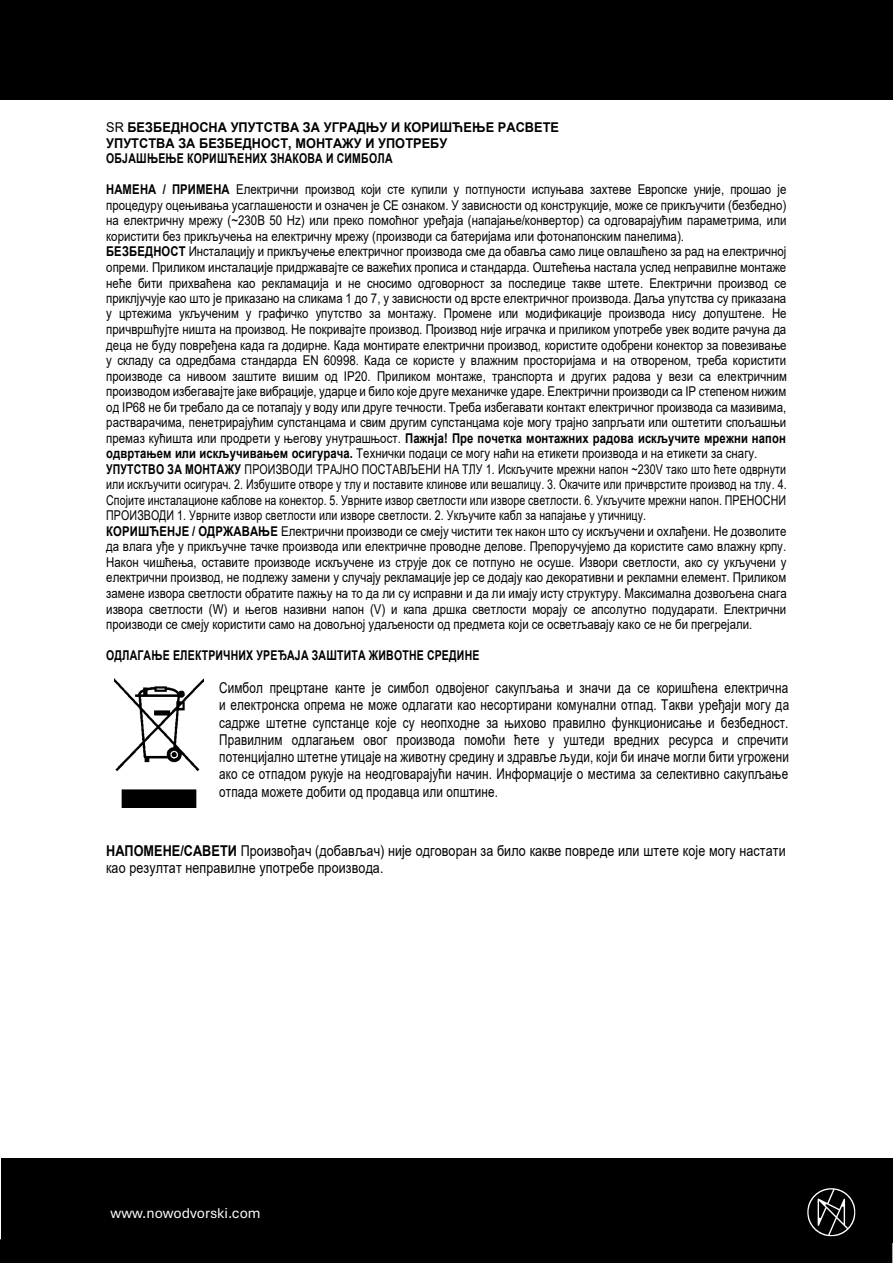
<style>
.page{position:relative;width:893px;height:1263px;background:#fff}
.page>*{position:absolute;margin:0;border:0;box-sizing:border-box;transform-origin:0 0}
.t1{font:15px/17.2px "Arial";letter-spacing:.01em;color:#000;text-align:justify;scale:.78 1}
.t2{font:15px/17.2px "Arial";letter-spacing:.01em;color:#000;scale:.84 1}
.t3{font:15px "Aptos";color:#fff}
.t4{font:13.5px/15.6px "Arial";color:#000;text-align:justify;scale:.85 1}
.t5{font:13.5px/15.5px "Arial";color:#000;text-align:justify;scale:.79 1}
.t6{font:700 13.5px "Arial";letter-spacing:.01em;color:#000;scale:.94 1}
.t7{font:700 13.5px "Arial";letter-spacing:.01em;color:#000;scale:.78 1}
.s1{font-weight:400}
.s2{font-weight:700}
</style>
<div class="page">
<div style="left:1px;top:1159px;width:447px;height:84px;background:#000"></div>
<div style="left:456px;top:1159px;width:430px;height:28px;background:#000"></div>
<div style="left:0;top:0;width:892px;height:99px;background:#000"></div>
<div style="left:0;top:1188px;width:892px;height:75px;background:#000"></div>
<img style="left:114px;top:679px;width:89px;height:128px">
<p class="t6" style="left:106px;top:118px;width:483px"><span class="s1">SR</span> БЕЗБЕДНОСНА УПУТСТВА ЗА УГРАДЊУ И КОРИШЋЕЊЕ РАСВЕТЕ</p>
<p class="t6" style="left:106px;top:134px;width:364px">УПУТСТВА ЗА БЕЗБЕДНОСТ, МОНТАЖУ И УПОТРЕБУ</p>
<p class="t7" style="left:106px;top:149px;width:369px">ОБЈАШЊЕЊЕ КОРИШЋЕНИХ ЗНАКОВА И СИМБОЛА</p>
<p class="t4" style="left:106px;top:182px;width:802px"><span class="s2">НАМЕНА / ПРИМЕНА</span> Електрични производ који сте купили у потпуности испуњава захтеве Европске уније, прошао је процедуру оцењивања усаглашености и означен је CE ознаком. У зависности од конструкције, може се прикључити (безбедно) на електричну мрежу (~230В 50 Hz) или преко помоћног уређаја (напајање/конвертор) са одговарајућим параметрима, или користити без прикључења на електричну мрежу (производи са батеријама или фотонапонским панелима).</p>
<p class="t4" style="left:106px;top:244px;width:802px"><span class="s2">БЕЗБЕДНОСТ</span> Инсталацију и прикључење електричног производа сме да обавља само лице овлашћено за рад на електричној опреми. Приликом инсталације придржавајте се важећих прописа и стандарда. Оштећења настала услед неправилне монтаже неће бити прихваћена као рекламација и не сносимо одговорност за последице такве штете. Електрични производ се приклјучује као што је приказано на сликама 1 до 7, у зависности од врсте електричног производа. Даља упутства су приказана у цртежима укљученим у графичко упутство за монтажу. Промене или модификације производа нису допуштене. Не причвршћујте ништа на производ. Не покривајте производ. Производ није играчка и приликом употребе увек водите рачуна да деца не буду повређена када га додирне. Када монтирате електрични производ, користите одобрени конектор за повезивање у складу са одредбама стандарда EN 60998. Када се користе у влажним просторијама и на отвореном, треба користити производе са нивоом заштите вишим од IP20. Приликом монтаже, транспорта и других радова у вези са електричним производом избегавајте јаке вибрације, ударце и било које друге механичке ударе. Електрични производи са IP степеном нижим од IP68 не би требало да се потапају у воду или друге течности. Треба избегавати контакт електричног производа са мазивима, растварачима, пенетрирајућим супстанцама и свим другим супстанцама које могу трајно запрљати или оштетити спољашњи премаз кућишта или продрети у његову унутрашњост. <span class="s2">Пажнја! Пре почетка монтажних радова искључите мрежни напон одвртањем или искључивањем осигурача.</span> Технички подаци се могу наћи на етикети производа и на етикети за снагу.</p>
<p class="t5" style="left:106px;top:461px;width:863px"><span class="s2">УПУТСТВО ЗА МОНТАЖУ</span> ПРОИЗВОДИ ТРАЈНО ПОСТАВЉЕНИ НА ТЛУ 1. Искључите мрежни напон ~230V тако што ћете одврнути или искључити осигурач. 2. Избушите отворе у тлу и поставите клинове или вешалицу. 3. Окачите или причврстите производ на тлу. 4.<br>Спојите инсталационе каблове на конектор. 5. Уврните извор светлости или изворе светлости. 6. Укључите мрежни напон. ПРЕНОСНИ ПРОИЗВОДИ 1. Уврните извор светлости или изворе светлости. 2. Укључите кабл за напајање у утичницу.</p>
<p class="t4" style="left:106px;top:523px;width:802px"><span class="s2">КОРИШЋЕНЈЕ / ОДРЖАВАЊЕ</span> Електрични производи се смеју чистити тек након што су искључени и охлађени. Не дозволите да влага уђе у прикључне тачке производа или електричне проводне делове. Препоручујемо да користите само влажну крпу.<br>Након чишћења, оставите производе искључене из струје док се потпуно не осуше. Извори светлости, ако су укључени у електрични производ, не подлежу замени у случају рекламације јер се додају као декоративни и рекламни елемент. Приликом замене извора светлости обратите пажњу на то да ли су исправни и да ли имају исту структуру. Максимална дозвољена снага извора светлости (W) и његов називни напон (V) и капа дршка светлости морају се апсолутно подударати. Електрични производи се смеју користити само на довољној удаљености од предмета који се осветљавају како се не би прегрејали.</p>
<p class="t7" style="left:106px;top:646px;width:480px">ОДЛАГАЊЕ ЕЛЕКТРИЧНИХ УРЕЂАЈА ЗАШТИТА ЖИВОТНЕ СРЕДИНЕ</p>
<p class="t1" style="left:219px;top:679px;width:732px">Симбол прецртане канте је симбол одвојеног сакупљања и значи да се коришћена електрична и електронска опрема не може одлагати као несортирани комунални отпад. Такви уређаји могу да садрже штетне супстанце које су неопходне за њихово правилно функционисање и безбедност.<br>Правилним одлагањем овог производа помоћи ћете у уштеди вредних ресурса и спречити потенцијално штетне утицаје на животну средину и здравље људи, који би иначе могли бити угрожени ако се отпадом рукује на неодговарајући начин. Информације о местима за селективно сакупљање отпада можете добити од продавца или општине.</p>
<p class="t2" style="left:106px;top:842px;width:810px"><span class="s2">НАПОМЕНЕ/САВЕТИ</span> Произвођач (добављач) није одговоран за било какве повреде или штете које могу настати као резултат неправилне употребе производа.</p>
<p class="t3" style="left:110px;top:1204px;width:152px">www.nowodvorski.com</p>
</div>
